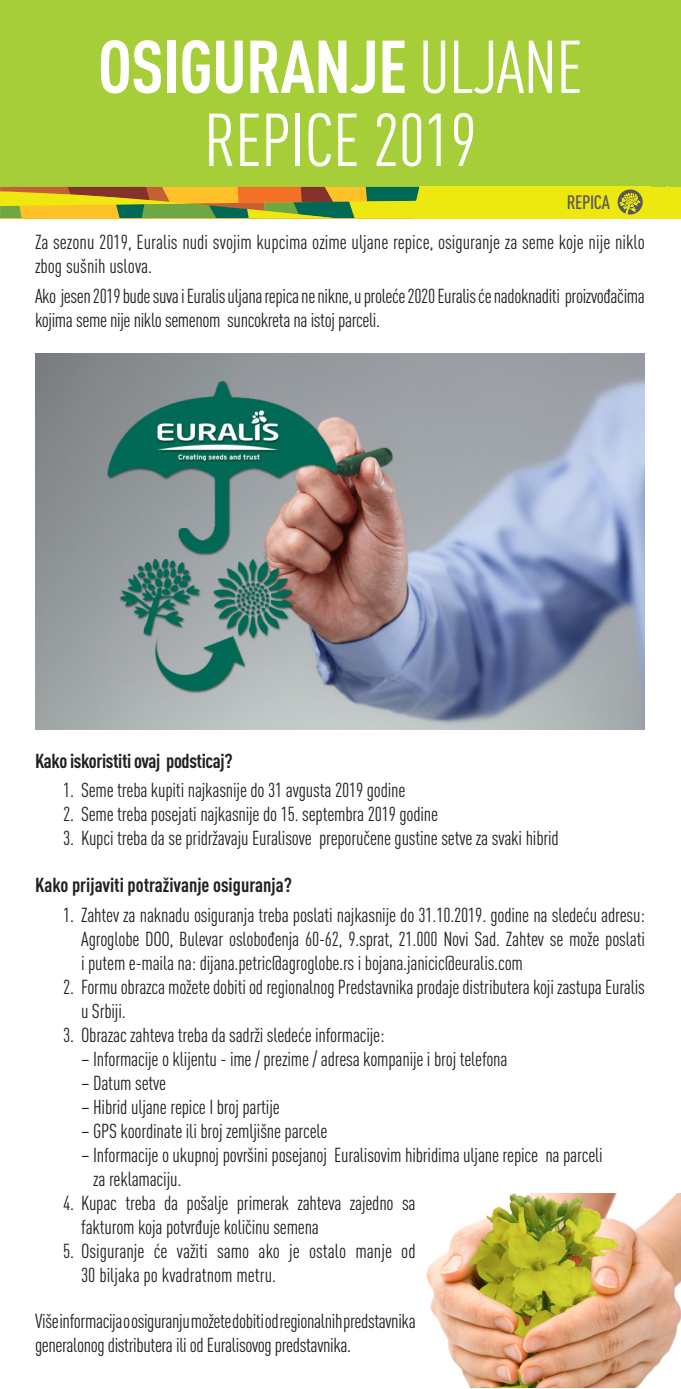
<style>
.page{position:relative;width:681px;height:1389px;background:#fff}
.page>*{position:absolute;margin:0;border:0;box-sizing:border-box;transform-origin:0 0}
.t1{font:condensed 73.6px/73px "DIN Pro";letter-spacing:-.01em;color:#fff;text-align:center}
.t2{font:condensed 20px/24px "DIN Pro";letter-spacing:-.01em;color:#231f20}
.t3{font:700 condensed 20px "DIN Pro";letter-spacing:-.01em;color:#231f20}
.t4{font:500 condensed 19.2px "DIN Pro";letter-spacing:-.02em;color:#57585a}
.s1{font-weight:700}
</style>
<div class="page">
<div style="left:0;top:0;width:680px;height:187px;background:#a6ce39"></div>
<div style="left:648px;top:187px;width:32px;height:31px;background:#ece810"></div>
<svg style="left:0;top:187px;width:648px;height:31px;background:#c0b624"></svg>
<img style="left:35px;top:353px;width:609px;height:376px">
<img style="left:426px;top:1193px;width:254px;height:195px">
<p class="t1" style="left:98px;top:25px;width:486px"><span class="s1">OSIGURANJE</span> ULJANE<br>REPICE 2019</p>
<p class="t4" style="left:566px;top:188px;width:45px">REPICA</p>
<p class="t2" style="left:35px;top:229px;width:611px">Za sezonu 2019, Euralis nudi svojim kupcima ozime uljane repice, osiguranje za seme koje nije niklo zbog sušnih uslova.</p>
<p class="t2" style="left:35px;top:282px;width:611px">Ako jesen 2019 bude suva i Euralis uljana repica ne nikne, u proleće 2020 Euralis će nadoknaditi proizvođačima kojima seme nije niklo semenom suncokreta na istoj parceli.</p>
<p class="t3" style="left:35px;top:745px;width:199px">Kako iskoristiti ovaj podsticaj?</p>
<p class="t2" style="left:63px;top:777px;width:344px">1. Seme treba kupiti najkasnije do 31 avgusta 2019 godine</p>
<p class="t2" style="left:63px;top:801px;width:376px">2. Seme treba posejati najkasnije do 15. septembra 2019 godine</p>
<p class="t2" style="left:63px;top:825px;width:497px">3. Kupci treba da se pridržavaju Euralisove preporučene gustine setve za svaki hibrid</p>
<p class="t3" style="left:35px;top:870px;width:258px">Kako prijaviti potraživanje osiguranja?</p>
<p class="t2" style="left:81px;top:901px;width:565px;text-align:justify;text-indent:-18px">1. Zahtev za naknadu osiguranja treba poslati najkasnije do 31.10.2019. godine na sledeću adresu:<br>Agroglobe DOO, Bulevar oslobođenja 60-62, 9.sprat, 21.000 Novi Sad. Zahtev se može poslati i putem e-maila na: dijana.petric@agroglobe.rs i bojana.janicic@euralis.com</p>
<p class="t2" style="left:81px;top:973px;width:565px;text-indent:-18px">2. Formu obrazca možete dobiti od regionalnog Predstavnika prodaje distributera koji zastupa Euralis u Srbiji.</p>
<p class="t2" style="left:63px;top:1021px;width:323px">3. Obrazac zahteva treba da sadrži sledeće informacije:</p>
<p class="t2" style="left:81px;top:1045px;width:428px">– Informacije o klijentu - ime / prezime / adresa kompanije i broj telefona</p>
<p class="t2" style="left:81px;top:1069px;width:87px">– Datum setve</p>
<p class="t2" style="left:81px;top:1093px;width:200px">– Hibrid uljane repice I broj partije</p>
<p class="t2" style="left:81px;top:1117px;width:248px">– GPS koordinate ili broj zemljišne parcele</p>
<p class="t2" style="left:93px;top:1141px;width:511px;text-indent:-12px">– Informacije o ukupnoj površini posejanoj Euralisovim hibridima uljane repice na parceli za reklamaciju.</p>
<p class="t2" style="left:81px;top:1189px;width:336px;text-indent:-18px">4. Kupac treba da pošalje primerak zahteva zajedno sa fakturom koja potvrđuje količinu semena</p>
<p class="t2" style="left:81px;top:1237px;width:336px;text-indent:-18px">5. Osiguranje će važiti samo ako je ostalo manje od<br>30 biljaka po kvadratnom metru.</p>
<p class="t2" style="left:35px;top:1308px;width:382px">Više informacija o osiguranju možete dobiti od regionalnih predstavnika generalonog distributera ili od Euralisovog predstavnika.</p>
</div>
